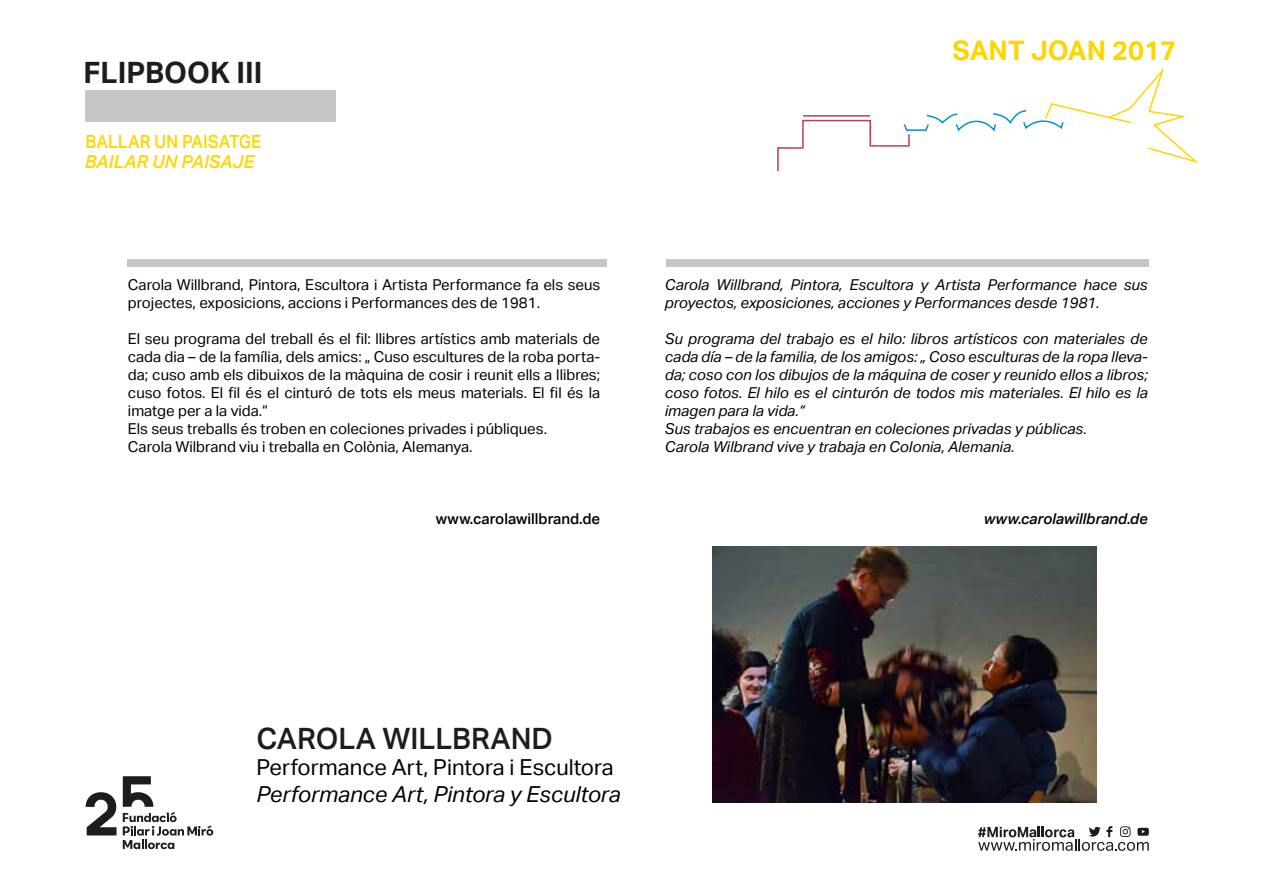
<style>
.page{position:relative;width:1263px;height:893px;background:#fff}
.page>*{position:absolute;margin:0;border:0;box-sizing:border-box;transform-origin:0 0}
.t1{font:500 29.4px "Aktiv Grotesk";color:#1d1d1b}
.t2{font:700 29.4px "Aktiv Grotesk";color:#1d1d1b}
.t3{font:700 27px "Aktiv Grotesk";color:#ffd500}
.t4{font:22.05px "Aktiv Grotesk";color:#000}
.t5{font:italic 22.05px "Aktiv Grotesk";color:#000}
.t6{font:500 18.3px "Aktiv Grotesk";color:#ffd600;scale:.93 1}
.t7{font:italic 500 18px "Aktiv Grotesk";color:#ffd600}
.t8{font:italic 15px/18px "Aktiv Grotesk";color:#000}
.t9{font:15px/18px "Aktiv Grotesk";color:#000}
.t10{font:500 15px "Aktiv Grotesk";color:#000}
.t11{font:italic 500 15px "Aktiv Grotesk";color:#000}
</style>
<div class="page">
<img style="left:713px;top:546px;width:384px;height:256px">
<svg style="left:86px;top:792px;width:31px;height:43px"></svg>
<svg style="left:123px;top:776px;width:90px;height:73px"></svg>
<svg style="left:777px;top:67px;width:422px;height:105px"></svg>
<div style="left:128px;top:259px;width:479px;height:8px;background:#c6c6c6"></div>
<div style="left:666px;top:259px;width:483px;height:8px;background:#c6c6c6"></div>
<svg style="left:978px;top:826px;width:171px;height:25px"></svg>
<div style="left:86px;top:90px;width:250px;height:31px;background:#c6c6c6"></div>
<h1 class="t2" style="left:83px;top:56px;width:181px">FLIPBOOK III</h1>
<p class="t6" style="left:86px;top:131px;width:190px">BALLAR UN PAISATGE</p>
<p class="t7" style="left:85px;top:151px;width:171px">BAILAR UN PAISAJE</p>
<p class="t9" style="left:128px;top:276px;width:474px">Carola Willbrand, Pintora, Escultora i Artista Performance fa els seus projectes, exposicions, accions i Performances des de 1981.</p>
<p class="t9" style="left:128px;top:330px;width:474px">El seu programa del treball és el fil: llibres artístics amb materials de cada dia – de la família, dels amics: „ Cuso escultures de la roba porta&shy;da; cuso amb els dibuixos de la màquina de cosir i reunit ells a llibres; cuso fotos. El fil és el cinturó de tots els meus materials. El fil és la imatge per a la vida.“<br>Els seus treballs és troben en coleciones privades i públiques.<br>Carola Wilbrand viu i treballa en Colònia, Alemanya.</p>
<p class="t10" style="left:436px;top:510px;width:166px">www.carolawillbrand.de</p>
<h2 class="t3" style="left:952px;top:34px;width:225px">SANT JOAN 2017</h2>
<p class="t8" style="left:665px;top:276px;width:484px">Carola Willbrand, Pintora, Escultora y Artista Performance hace sus proyectos, exposiciones, acciones y Performances desde 1981.</p>
<p class="t8" style="left:665px;top:330px;width:484px">Su programa del trabajo es el hilo: libros artísticos con materiales de cada día – de la familia, de los amigos: „ Coso esculturas de la ropa lleva&shy;da; coso con los dibujos de la máquina de coser y reunido ellos a libros; coso fotos. El hilo es el cinturón de todos mis materiales. El hilo es la imagen para la vida.“<br>Sus trabajos es encuentran en coleciones privadas y públicas.<br>Carola Wilbrand vive y trabaja en Colonia, Alemania.</p>
<p class="t11" style="left:984px;top:510px;width:165px">www.carolawillbrand.de</p>
<h1 class="t1" style="left:256px;top:722px;width:298px">CAROLA WILLBRAND</h1>
<h3 class="t4" style="left:256px;top:755px;width:359px">Performance Art, Pintora i Escultora</h3>
<h3 class="t5" style="left:256px;top:781px;width:366px">Performance Art, Pintora y Escultora</h3>
</div>
